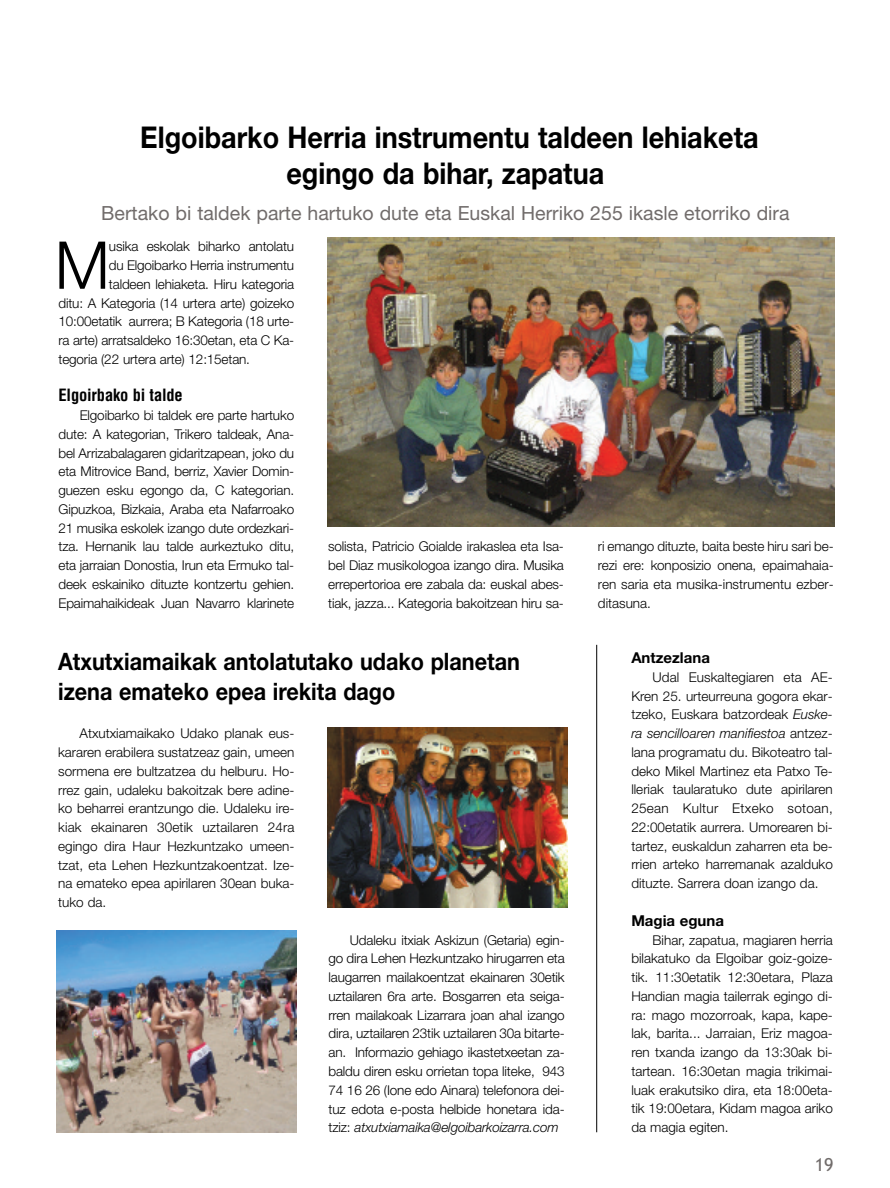
<style>
.page{position:relative;width:890px;height:1188px;background:#fff}
.page>*{position:absolute;margin:0;border:0;box-sizing:border-box;transform-origin:0 0}
.t1{font:300 66px "Helvetica Neue";color:#000}
.t2{font:700 30px/36px "Helvetica Neue";color:#000;text-align:center;scale:.9 1}
.t3{font:700 24px/30px "Helvetica Neue";color:#000;scale:.9 1}
.t4{font:19.5px "Helvetica Neue";color:#716c6b}
.t5{font:18px "Trebuchet MS";color:#716c6b}
.t6{font:700 condensed 16.5px "Helvetica";letter-spacing:-.01em;color:#000}
.t7{font:700 15px "Helvetica Neue";color:#000}
.t8{font:300 13.5px/18.8px "Helvetica Neue";letter-spacing:-.01em;color:#000;text-align:justify}
.s1{font-style:italic}
</style>
<div class="page">
<img style="left:56px;top:237px;width:779px;height:896px">
<h2 class="t2" style="left:140px;top:122px;width:688px">Elgoibarko Herria instrumentu taldeen lehiaketa egingo da bihar, zapatua</h2>
<h3 class="t4" style="left:101px;top:205px;width:689px">Bertako bi taldek parte hartuko dute eta Euskal Herriko 255 ikasle etorriko dira</h3>
<h1 class="t1" style="left:55px;top:241px;width:56px">M</h1>
<p class="t8" style="left:109px;top:238px;width:187px">usika eskolak biharko antolatu</p>
<p class="t8" style="left:109px;top:257px;width:187px">du Elgoibarko Herria instrumentu</p>
<p class="t8" style="left:109px;top:276px;width:187px">taldeen lehiaketa. Hiru kategoria</p>
<p class="t8" style="left:58px;top:294px;width:237px">ditu: A Kategoria (14 urtera arte) goizeko</p>
<p class="t8" style="left:58px;top:313px;width:237px">10:00etatik aurrera; B Kategoria (18 urte-</p>
<p class="t8" style="left:58px;top:332px;width:237px">ra arte) arratsaldeko 16:30etan, eta C Ka-</p>
<p class="t8" style="left:58px;top:351px;width:193px">tegoria (22 urtera arte) 12:15etan.</p>
<p class="t6" style="left:58px;top:386px;width:126px">Elgoirbako bi talde</p>
<p class="t8" style="left:58px;top:407px;width:237px;text-indent:21px">Elgoibarko bi taldek ere parte hartuko dute: A kategorian, Trikero taldeak, Ana&shy;bel Arrizabalagaren gidaritzapean, joko du eta Mitrovice Band, berriz, Xavier Domin&shy;guezen esku egongo da, C kategorian.<br>Gipuzkoa, Bizkaia, Araba eta Nafarroako 21 musika eskolek izango dute ordezkari&shy;tza. Hernanik lau talde aurkeztuko ditu, eta jarraian Donostia, Irun eta Ermuko tal&shy;deek eskainiko dituzte kontzertu gehien.<br>Epaimahaikideak Juan Navarro klarinete</p>
<p class="t8" style="left:328px;top:538px;width:237px">solista, Patricio Goialde irakaslea eta Isa&shy;bel Diaz musikologoa izango dira. Musika errepertorioa ere zabala da: euskal abes&shy;tiak, jazza... Kategoria bakoitzean hiru sa-</p>
<p class="t8" style="left:598px;top:538px;width:237px">ri emango dituzte, baita beste hiru sari be&shy;rezi ere: konposizio onena, epaimahaia&shy;ren saria eta musika-instrumentu ezber&shy;ditasuna.</p>
<h3 class="t3" style="left:58px;top:648px;width:514px">Atxutxiamaikak antolatutako udako planetan izena emateko epea irekita dago</h3>
<p class="t7" style="left:631px;top:652px;width:80px">Antzezlana</p>
<p class="t8" style="left:631px;top:668px;width:203px;text-indent:21px">Udal Euskaltegiaren eta AE-Kren 25. urteurreuna gogora ekar&shy;tzeko, Euskara batzordeak <span class="s1">Euske&shy;ra sencilloaren manifiestoa</span> antzez&shy;lana programatu du. Bikoteatro tal&shy;deko Mikel Martinez eta Patxo Te&shy;lleriak taularatuko dute apirilaren 25ean Kultur Etxeko sotoan, 22:00etatik aurrera. Umorearen bi&shy;tartez, euskaldun zaharren eta be&shy;rrien arteko harremanak azalduko dituzte. Sarrera doan izango da.</p>
<p class="t7" style="left:631px;top:914px;width:94px">Magia eguna</p>
<p class="t8" style="left:631px;top:931px;width:203px;text-indent:21px">Bihar, zapatua, magiaren herria bilakatuko da Elgoibar goiz-goize&shy;tik. 11:30etatik 12:30etara, Plaza Handian magia tailerrak egingo di&shy;ra: mago mozorroak, kapa, kape&shy;lak, barita... Jarraian, Eriz magoa&shy;ren txanda izango da 13:30ak bi&shy;tartean. 16:30etan magia trikimai&shy;luak erakutsiko dira, eta 18:00eta&shy;tik 19:00etara, Kidam magoa ariko da magia egiten.</p>
<p class="t8" style="left:58px;top:725px;width:238px;text-indent:21px">Atxutxiamaikako Udako planak eus&shy;kararen erabilera sustatzeaz gain, umeen sormena ere bultzatzea du helburu. Ho&shy;rrez gain, udaleku bakoitzak bere adine&shy;ko beharrei erantzungo die. Udaleku ire&shy;kiak ekainaren 30etik uztailaren 24ra egingo dira Haur Hezkuntzako umeen&shy;tzat, eta Lehen Hezkuntzakoentzat. Ize&shy;na emateko epea apirilaren 30ean buka&shy;tuko da.</p>
<p class="t8" style="left:328px;top:931px;width:238px;text-indent:21px">Udaleku itxiak Askizun (Getaria) egin&shy;go dira Lehen Hezkuntzako hirugarren eta laugarren mailakoentzat ekainaren 30etik uztailaren 6ra arte. Bosgarren eta seiga&shy;rren mailakoak Lizarrara joan ahal izango dira, uztailaren 23tik uztailaren 30a bitarte&shy;an. Informazio gehiago ikastetxeetan za&shy;baldu diren esku orrietan topa liteke, 943<br>74 16 26 (Ione edo Ainara) telefonora dei&shy;tuz edota e-posta helbide honetara ida&shy;tziz: <span class="s1">atxutxiamaika@elgoibarkoizarra.com</span></p>
<h3 class="t5" style="left:814px;top:1153px;width:20px">19</h3>
</div>
